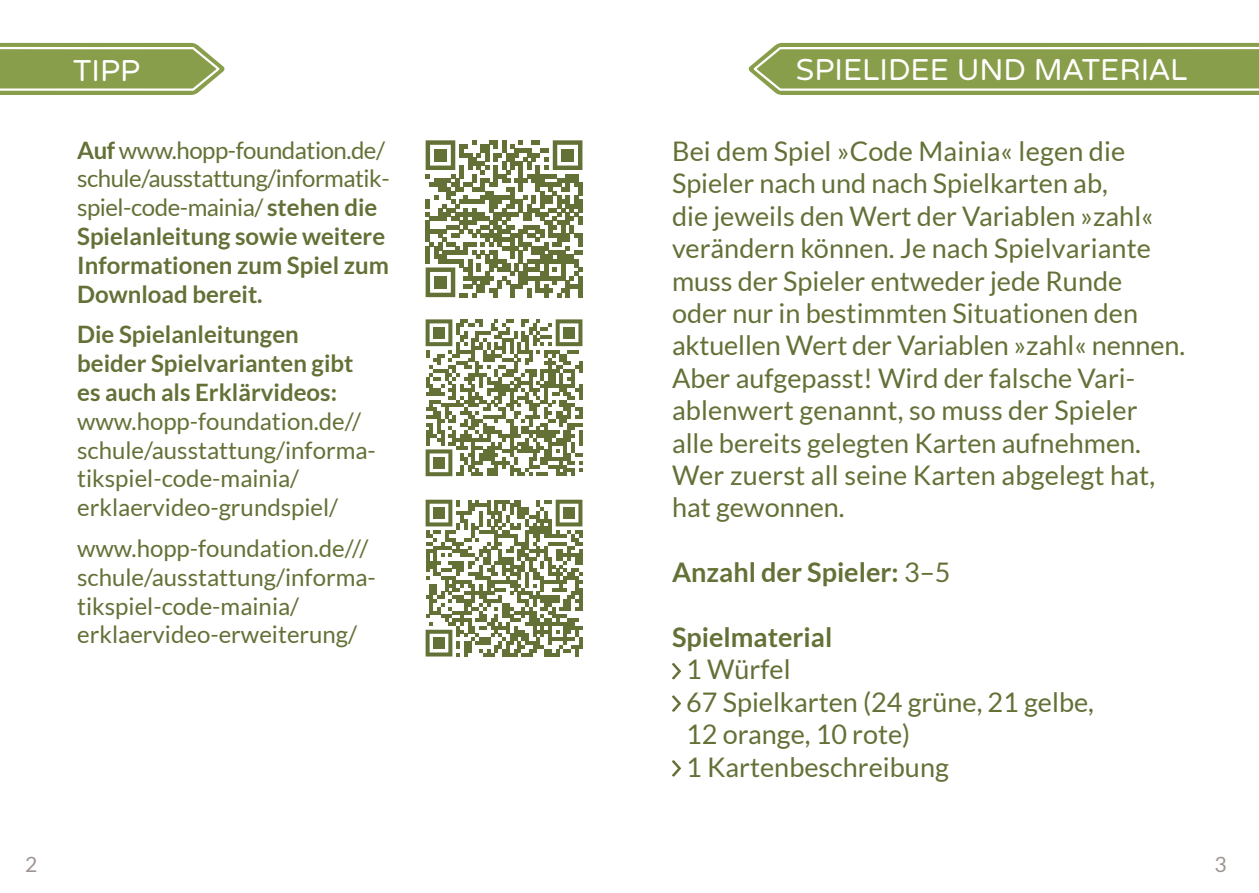
<style>
.page{position:relative;width:1259px;height:893px;background:#fff}
.page>*{position:absolute;margin:0;border:0;box-sizing:border-box;transform-origin:0 0}
.t1{font:30px "Varela Round";color:#fff}
.t2{font:27px/32.4px "Lato";color:#637137}
.t3{font:700 27px "Lato";color:#637137}
.t4{font:700 24px/28.8px "Lato";color:#637137}
.t5{font:24px/28.8px "Lato";color:#637137}
.t6{font:21px "Lato";color:#9e9592}
.s1{font-weight:400}
</style>
<div class="page">
<svg style="left:748px;top:43px;width:511px;height:52px;background:#96a95f"></svg>
<svg style="left:425px;top:140px;width:157px;height:157px"></svg>
<div style="left:434px;top:149px;width:13px;height:13px;background:#637137"></div>
<div style="left:561px;top:149px;width:13px;height:13px;background:#637137"></div>
<div style="left:434px;top:276px;width:13px;height:13px;background:#637137"></div>
<svg style="left:425px;top:319px;width:157px;height:157px"></svg>
<div style="left:433px;top:327px;width:12px;height:11px;background:#637137"></div>
<div style="left:563px;top:327px;width:12px;height:11px;background:#637137"></div>
<div style="left:433px;top:457px;width:12px;height:12px;background:#637137"></div>
<svg style="left:425px;top:500px;width:157px;height:156px"></svg>
<div style="left:433px;top:507px;width:12px;height:12px;background:#637137"></div>
<div style="left:563px;top:507px;width:12px;height:12px;background:#637137"></div>
<div style="left:433px;top:637px;width:12px;height:12px;background:#637137"></div>
<svg style="left:672px;top:663px;width:9px;height:16px"></svg>
<svg style="left:672px;top:695px;width:9px;height:17px"></svg>
<svg style="left:672px;top:760px;width:9px;height:17px"></svg>
<svg style="left:0;top:43px;width:225px;height:52px;background:#9aac66"></svg>
<p class="t1" style="left:73px;top:53px;width:69px">TIPP</p>
<p class="t1" style="left:796px;top:53px;width:393px">SPIELIDEE UND MATERIAL</p>
<p class="t4" style="left:77px;top:135px;width:314px">Auf <span class="s1">www.hopp-foundation.de/ schule/ausstattung/informatik&shy;spiel-code-mainia/</span> stehen die<br>Spielanleitung sowie weitere<br>Informationen zum Spiel zum<br>Download bereit.</p>
<p class="t4" style="left:77px;top:320px;width:278px">Die Spielanleitungen beider Spielvarianten gibt es auch als Erklärvideos:</p>
<p class="t5" style="left:77px;top:407px;width:300px">www.hopp-foundation.de// schule/ausstattung/informa&shy;tikspiel-code-mainia/ erklaervideo-grundspiel/</p>
<p class="t5" style="left:77px;top:534px;width:300px">www.hopp-foundation.de/// schule/ausstattung/informa&shy;tikspiel-code-mainia/ erklaervideo-erweiterung/</p>
<p class="t2" style="left:672px;top:135px;width:514px">Bei dem Spiel »Code Mainia« legen die Spieler nach und nach Spielkarten ab,<br>die jeweils den Wert der Variablen »zahl« verändern können. Je nach Spielvariante muss der Spieler entweder jede Runde<br>oder nur in bestimmten Situationen den aktuellen Wert der Variablen »zahl« nennen.<br>Aber aufgepasst! Wird der falsche Vari&shy;ablenwert genannt, so muss der Spieler alle bereits gelegten Karten aufnehmen.<br>Wer zuerst all seine Karten abgelegt hat, hat gewonnen.</p>
<p class="t3" style="left:672px;top:557px;width:280px">Anzahl der Spieler: <span class="s1">3–5</span></p>
<p class="t3" style="left:672px;top:622px;width:162px">Spielmaterial</p>
<p class="t2" style="left:686px;top:653px;width:409px">1 Würfel<br>67 Spielkarten (24 grüne, 21 gelbe,<br>12 orange, 10 rote)<br>1 Kartenbeschreibung</p>
<p class="t6" style="left:25px;top:852px;width:14px">2</p>
<p class="t6" style="left:1214px;top:852px;width:14px">3</p>
</div>
